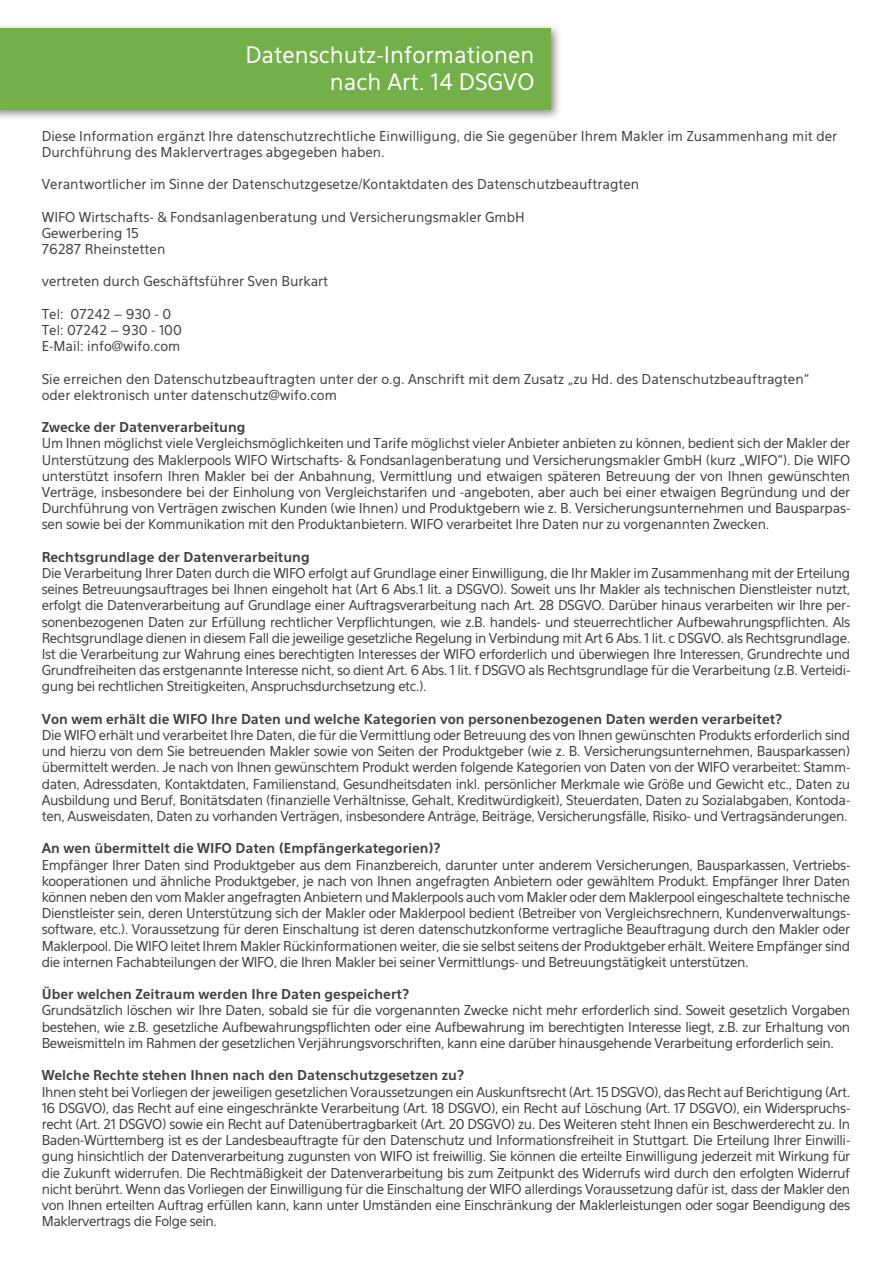
<style>
.page{position:relative;width:893px;height:1263px;background:#fff}
.page>*{position:absolute;margin:0;border:0;box-sizing:border-box;transform-origin:0 0}
.t1{font:22.5px/27px "Eau Sans";color:#fff;text-align:right}
.t2{font:13.5px/16.2px "Eau Sans";color:#403e3d;text-align:justify}
.t3{font:700 13.5px "Eau Sans";color:#403e3d}
</style>
<div class="page">
<div style="left:0;top:23px;width:562px;height:99px;background:#231f20;opacity:.5"></div>
<div style="left:0;top:29px;width:551px;height:81px;background:#74b04a"></div>
<p class="t1" style="left:245px;top:42px;width:290px">Datenschutz-Informationen nach Art. 14 DSGVO</p>
<p class="t2" style="left:42px;top:128px;width:797px">Diese Information ergänzt Ihre datenschutzrechtliche Einwilligung, die Sie gegenüber Ihrem Makler im Zusammenhang mit der<br>Durchführung des Maklervertrages abgegeben haben.</p>
<p class="t2" style="left:42px;top:176px;width:599px">Verantwortlicher im Sinne der Datenschutzgesetze/Kontaktdaten des Datenschutzbeauftragten</p>
<p class="t2" style="left:42px;top:209px;width:485px">WIFO Wirtschafts- &amp; Fondsanlagenberatung und Versicherungsmakler GmbH</p>
<p class="t2" style="left:42px;top:225px;width:99px">Gewerbering 15</p>
<p class="t2" style="left:42px;top:241px;width:125px">76287 Rheinstetten</p>
<p class="t2" style="left:42px;top:273px;width:288px">vertreten durch Geschäftsführer Sven Burkart</p>
<p class="t2" style="left:42px;top:306px;width:131px">Tel: 07242 – 930 - 0</p>
<p class="t2" style="left:42px;top:322px;width:142px">Tel: 07242 – 930 - 100</p>
<p class="t2" style="left:42px;top:338px;width:140px">E-Mail: info@wifo.com</p>
<p class="t2" style="left:42px;top:371px;width:769px">Sie erreichen den Datenschutzbeauftragten unter der o.g. Anschrift mit dem Zusatz „zu Hd. des Datenschutzbeauftragten“</p>
<p class="t2" style="left:42px;top:387px;width:297px">oder elektronisch unter datenschutz@wifo.com</p>
<p class="t3" style="left:42px;top:419px;width:205px">Zwecke der Datenverarbeitung</p>
<p class="t2" style="left:42px;top:435px;width:810px">Um Ihnen möglichst viele Vergleichsmöglichkeiten und Tarife möglichst vieler Anbieter anbieten zu können, bedient sich der Makler der Unterstützung des Maklerpools WIFO Wirtschafts- &amp; Fondsanlagenberatung und Versicherungsmakler GmbH (kurz „WIFO“). Die WIFO unterstützt insofern Ihren Makler bei der Anbahnung, Vermittlung und etwaigen späteren Betreuung der von Ihnen gewünschten Verträge, insbesondere bei der Einholung von Vergleichstarifen und -angeboten, aber auch bei einer etwaigen Begründung und der Durchführung von Verträgen zwischen Kunden (wie Ihnen) und Produktgebern wie z. B. Versicherungsunternehmen und Bausparpas&shy;sen sowie bei der Kommunikation mit den Produktanbietern. WIFO verarbeitet Ihre Daten nur zu vorgenannten Zwecken.</p>
<p class="t3" style="left:42px;top:549px;width:269px">Rechtsgrundlage der Datenverarbeitung</p>
<p class="t2" style="left:42px;top:565px;width:810px">Die Verarbeitung Ihrer Daten durch die WIFO erfolgt auf Grundlage einer Einwilligung, die Ihr Makler im Zusammenhang mit der Erteilung seines Betreuungsauftrages bei Ihnen eingeholt hat (Art 6 Abs.1 lit. a DSGVO). Soweit uns Ihr Makler als technischen Dienstleister nutzt, erfolgt die Datenverarbeitung auf Grundlage einer Auftragsverarbeitung nach Art. 28 DSGVO. Darüber hinaus verarbeiten wir Ihre per&shy;sonenbezogenen Daten zur Erfüllung rechtlicher Verpflichtungen, wie z.B. handels- und steuerrechtlicher Aufbewahrungspflichten. Als Rechtsgrundlage dienen in diesem Fall die jeweilige gesetzliche Regelung in Verbindung mit Art 6 Abs. 1 lit. c DSGVO. als Rechtsgrundlage.<br>Ist die Verarbeitung zur Wahrung eines berechtigten Interesses der WIFO erforderlich und überwiegen Ihre Interessen, Grundrechte und Grundfreiheiten das erstgenannte Interesse nicht, so dient Art. 6 Abs. 1 lit. f DSGVO als Rechtsgrundlage für die Verarbeitung (z.B. Verteidi&shy;gung bei rechtlichen Streitigkeiten, Anspruchsdurchsetzung etc.).</p>
<p class="t3" style="left:42px;top:711px;width:742px">Von wem erhält die WIFO Ihre Daten und welche Kategorien von personenbezogenen Daten werden verarbeitet?</p>
<p class="t2" style="left:42px;top:727px;width:810px">Die WIFO erhält und verarbeitet Ihre Daten, die für die Vermittlung oder Betreuung des von Ihnen gewünschten Produkts erforderlich sind und hierzu von dem Sie betreuenden Makler sowie von Seiten der Produktgeber (wie z. B. Versicherungsunternehmen, Bausparkassen) übermittelt werden. Je nach von Ihnen gewünschtem Produkt werden folgende Kategorien von Daten von der WIFO verarbeitet: Stamm&shy;daten, Adressdaten, Kontaktdaten, Familienstand, Gesundheitsdaten inkl. persönlicher Merkmale wie Größe und Gewicht etc., Daten zu Ausbildung und Beruf, Bonitätsdaten (finanzielle Verhältnisse, Gehalt, Kreditwürdigkeit), Steuerdaten, Daten zu Sozialabgaben, Kontoda&shy;ten, Ausweisdaten, Daten zu vorhanden Verträgen, insbesondere Anträge, Beiträge, Versicherungsfälle, Risiko- und Vertragsänderungen.</p>
<p class="t3" style="left:42px;top:840px;width:400px">An wen übermittelt die WIFO Daten (Empfängerkategorien)?</p>
<p class="t2" style="left:42px;top:857px;width:810px">Empfänger Ihrer Daten sind Produktgeber aus dem Finanzbereich, darunter unter anderem Versicherungen, Bausparkassen, Vertriebs&shy;kooperationen und ähnliche Produktgeber, je nach von Ihnen angefragten Anbietern oder gewähltem Produkt. Empfänger Ihrer Daten können neben den vom Makler angefragten Anbietern und Maklerpools auch vom Makler oder dem Maklerpool eingeschaltete technische Dienstleister sein, deren Unterstützung sich der Makler oder Maklerpool bedient (Betreiber von Vergleichsrechnern, Kundenverwaltungs&shy;software, etc.). Voraussetzung für deren Einschaltung ist deren datenschutzkonforme vertragliche Beauftragung durch den Makler oder Maklerpool. Die WIFO leitet Ihrem Makler Rückinformationen weiter, die sie selbst seitens der Produktgeber erhält. Weitere Empfänger sind die internen Fachabteilungen der WIFO, die Ihren Makler bei seiner Vermittlungs- und Betreuungstätigkeit unterstützen.</p>
<p class="t3" style="left:42px;top:986px;width:369px">Über welchen Zeitraum werden Ihre Daten gespeichert?</p>
<p class="t2" style="left:42px;top:1002px;width:810px">Grundsätzlich löschen wir Ihre Daten, sobald sie für die vorgenannten Zwecke nicht mehr erforderlich sind. Soweit gesetzlich Vorgaben bestehen, wie z.B. gesetzliche Aufbewahrungspflichten oder eine Aufbewahrung im berechtigten Interesse liegt, z.B. zur Erhaltung von Beweismitteln im Rahmen der gesetzlichen Verjährungsvorschriften, kann eine darüber hinausgehende Verarbeitung erforderlich sein.</p>
<p class="t3" style="left:42px;top:1067px;width:424px">Welche Rechte stehen Ihnen nach den Datenschutzgesetzen zu?</p>
<p class="t2" style="left:42px;top:1083px;width:810px">Ihnen steht bei Vorliegen der jeweiligen gesetzlichen Voraussetzungen ein Auskunftsrecht (Art. 15 DSGVO), das Recht auf Berichtigung (Art.<br>16 DSGVO), das Recht auf eine eingeschränkte Verarbeitung (Art. 18 DSGVO), ein Recht auf Löschung (Art. 17 DSGVO), ein Widerspruchs&shy;recht (Art. 21 DSGVO) sowie ein Recht auf Datenübertragbarkeit (Art. 20 DSGVO) zu. Des Weiteren steht Ihnen ein Beschwerderecht zu. In Baden-Württemberg ist es der Landesbeauftragte für den Datenschutz und Informationsfreiheit in Stuttgart. Die Erteilung Ihrer Einwilli&shy;gung hinsichtlich der Datenverarbeitung zugunsten von WIFO ist freiwillig. Sie können die erteilte Einwilligung jederzeit mit Wirkung für die Zukunft widerrufen. Die Rechtmäßigkeit der Datenverarbeitung bis zum Zeitpunkt des Widerrufs wird durch den erfolgten Widerruf nicht berührt. Wenn das Vorliegen der Einwilligung für die Einschaltung der WIFO allerdings Voraussetzung dafür ist, dass der Makler den von Ihnen erteilten Auftrag erfüllen kann, kann unter Umständen eine Einschränkung der Maklerleistungen oder sogar Beendigung des Maklervertrags die Folge sein.</p>
</div>
